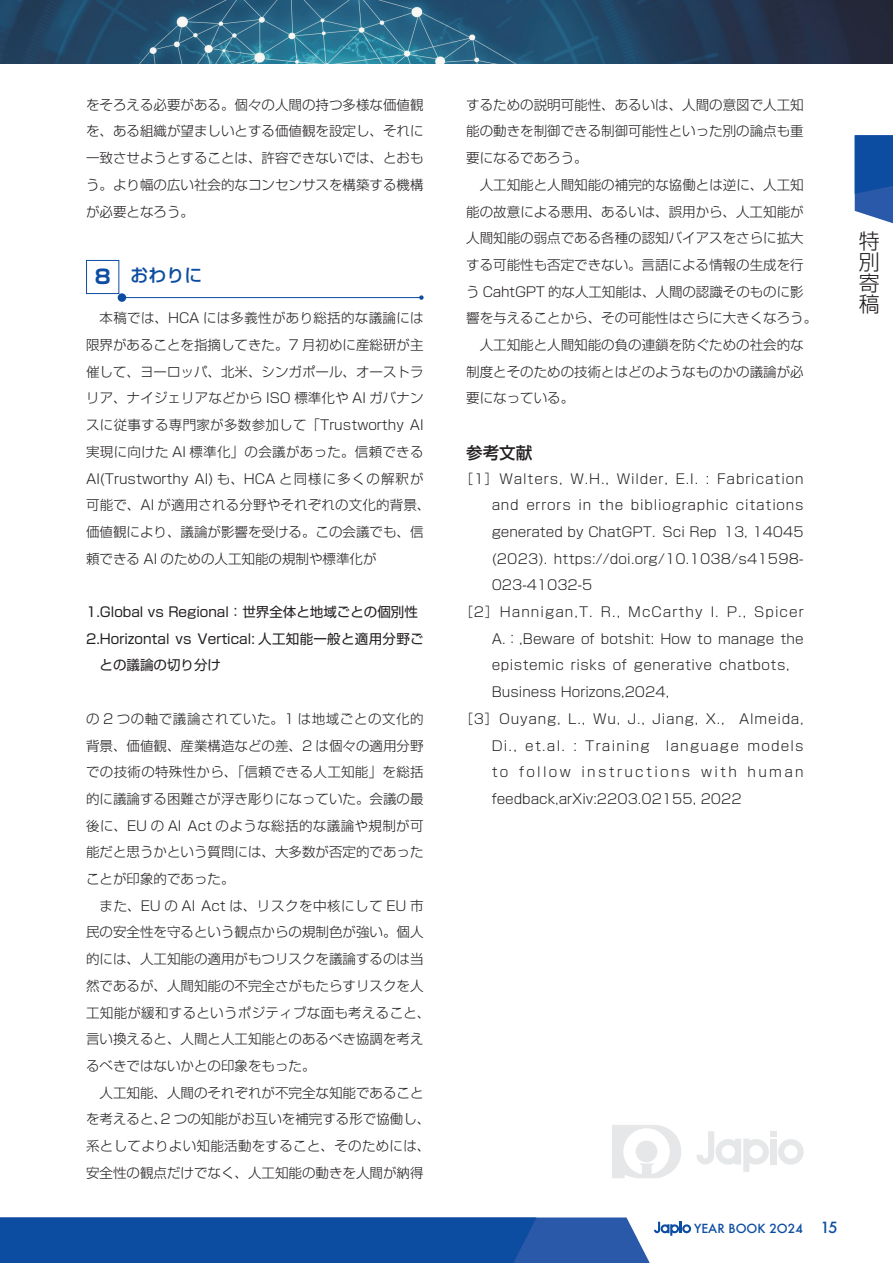
<style>
.page{position:relative;width:893px;height:1263px;background:#fff}
.page>*{position:absolute;margin:0;border:0;box-sizing:border-box;transform-origin:0 0}
.t1{font:300 21px/21px "Shin Go Pro";color:#231f20;text-align:justify}
.本文{font:700 19.5px "Shin Go Pr 5";color:#0d4da1}
.見出し_大{font:500 18px "Shin Go Pro";color:#0d4da1}
.見出し_小{font:500 16.5px "Shin Go Pr 5";color:#231f20}
.本文-2{font:300 13.5px/26.7px "Shin Go Pr 5";color:#231f20;text-align:justify}
.参考文献{font:300 13.5px/26.7px "Shin Go Pro";letter-spacing:.015em;color:#231f20;text-align:justify}
.本文_段落下げなし{font:300 13.5px/26.7px "Shin Go Pr 5";color:#231f20;text-align:justify}
.本文1下げ1頭出{font:13.5px/26.7px "Shin Go Pr 5";color:#231f20}
.本文_段落下げなし-2{font:13.5px "Shin Go Pr 5";color:#231f20}
.t2{font:500 12.15px "Futura";color:#0d4da1}
.s1{font-size:15px}
</style>
<div class="page">
<svg style="left:855px;top:135px;width:38px;height:89px"></svg>
<svg style="left:0;top:1217px;width:691px;height:46px"></svg>
<img style="left:0;top:0;width:893px;height:64px">
<svg style="left:696px;top:1131px;width:108px;height:41px"></svg>
<svg style="left:612px;top:1125px;width:69px;height:53px"></svg>
<hr style="left:122px;top:297px;width:299px;height:1px;background:#0d4da1">
<div style="left:118px;top:293px;width:8px;height:9px;background:#0d4da1;border-radius:50%"></div>
<svg style="left:419px;top:295px;width:5px;height:5px"></svg>
<div style="left:86px;top:260px;width:33px;height:34px;border:1px solid #0d4da1"></div>
<p class="本文-2" style="left:86px;top:90px;width:339px">をそろえる必要がある。個々の人間の持つ多様な価値観を、ある組織が望ましいとする価値観を設定し、それに一致させようとすることは、許容できないでは、とおもう。より幅の広い社会的なコンセンサスを構築する機構が必要となろう。</p>
<p class="本文" style="left:95px;top:262px;width:17px">8</p>
<p class="見出し_大" style="left:130px;top:260px;width:73px">おわりに</p>
<p class="本文-2" style="left:86px;top:304px;width:346px;text-align:left;text-indent:14px">本稿では、HCA には多義性があり総括的な議論には限界があることを指摘してきた。7 月初めに産総研が主催して、ヨーロッパ、北米、シンガポール、オーストラリア、ナイジェリアなどから ISO 標準化や AI ガバナンスに従事する専門家が多数参加して「Trustworthy AI実現に向けた AI 標準化」の会議があった。信頼できる<br>AI(Trustworthy AI) も、HCA と同様に多くの解釈が可能で、AI が適用される分野やそれぞれの文化的背景、価値観により、議論が影響を受ける。この会議でも、信頼できる AI のための人工知能の規制や標準化が</p>
<p class="本文_段落下げなし-2" style="left:86px;top:601px;width:333px">1.Global vs Regional：世界全体と地域ごとの個別性</p>
<p class="本文1下げ1頭出" style="left:100px;top:624px;width:325px;text-indent:-14px">2.Horizontal vs Vertical: 人工知能一般と適用分野ごとの議論の切り分け</p>
<p class="本文_段落下げなし" style="left:86px;top:704px;width:339px">の 2 つの軸で議論されていた。1 は地域ごとの文化的背景、価値観、産業構造などの差、2 は個々の適用分野での技術の特殊性から、「信頼できる人工知能」を総括的に議論する困難さが浮き彫りになっていた。会議の最後に、EU の AI Act のような総括的な議論や規制が可能だと思うかという質問には、大多数が否定的であったことが印象的であった。</p>
<p class="本文-2" style="left:86px;top:891px;width:346px;text-align:left;text-indent:14px">また、EU の AI Act は、リスクを中核にして EU 市民の安全性を守るという観点からの規制色が強い。個人的には、人工知能の適用がもつリスクを議論するのは当然であるが、人間知能の不完全さがもたらすリスクを人工知能が緩和するというポジティブな面も考えること、言い換えると、人間と人工知能とのあるべき協調を考えるべきではないかとの印象をもった。</p>
<p class="本文-2" style="left:86px;top:1078px;width:346px;text-align:center">人工知能、人間のそれぞれが不完全な知能であること<br>を考えると、2 つの知能がお互いを補完する形で協働し、系としてよりよい知能活動をすること、そのためには、安全性の観点だけでなく、人工知能の動きを人間が納得</p>
<p class="本文-2" style="left:466px;top:90px;width:339px">するための説明可能性、あるいは、人間の意図で人工知能の動きを制御できる制御可能性といった別の論点も重要になるであろう。</p>
<p class="本文-2" style="left:466px;top:170px;width:352px;text-align:left;text-indent:14px">人工知能と人間知能の補完的な協働とは逆に、人工知能の故意による悪用、あるいは、誤用から、人工知能が人間知能の弱点である各種の認知バイアスをさらに拡大する可能性も否定できない。言語による情報の生成を行う CahtGPT 的な人工知能は、人間の認識そのものに影響を与えることから、その可能性はさらに大きくなろう。</p>
<p class="本文-2" style="left:466px;top:330px;width:339px;text-indent:14px">人工知能と人間知能の負の連鎖を防ぐための社会的な制度とそのための技術とはどのようなものかの議論が必要になっている。</p>
<p class="見出し_小" style="left:466px;top:440px;width:67px">参考文献</p>
<p class="参考文献" style="left:492px;top:463px;width:314px;text-indent:-32px">［1］Walters, W.H., Wilder, E.I. : Fabrication and errors in the bibliographic citations generated by ChatGPT. Sci Rep 13, 14045 (2023). https://doi.org/10.1038/s41598- 023-41032-5</p>
<p class="参考文献" style="left:492px;top:597px;width:314px;text-indent:-32px">［2］Hannigan,T. R., McCarthy I. P., Spicer A.：,Beware of botshit: How to manage the epistemic risks of generative chatbots,　Business Horizons,2024,</p>
<p class="参考文献" style="left:492px;top:704px;width:314px;text-indent:-32px">［3］Ouyang, L., Wu, J., Jiang, X., Almeida, Di., et.al. : Training　language models to follow instructions with human feedback,arXiv:2203.02155, 2022</p>
<h1 class="t1" style="left:859px;top:228px;width:22px">特別寄稿</h1>
<p class="t2" style="left:694px;top:1220px;width:145px">YEAR BOOK 2O24 <span class="s1">15</span></p>
</div>
